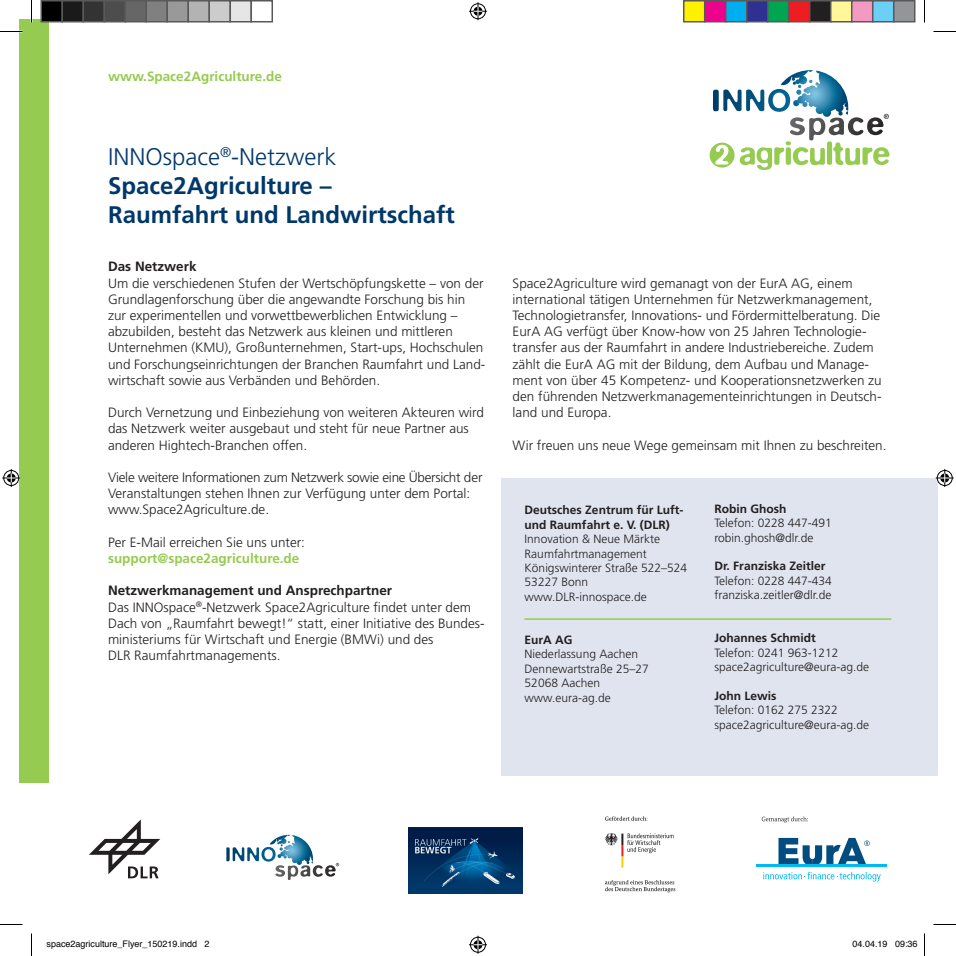
<style>
.page{position:relative;width:956px;height:956px;background:#fff}
.page>*{position:absolute;margin:0;border:0;box-sizing:border-box;transform-origin:0 0}
.t1{font:700 24px/28.8px "Frutiger LT Std";color:#00386a}
.t2{font:300 13.5px/16.2px "Frutiger LT Std";color:#231f20}
.t3{font:700 13.5px "Frutiger LT Std";color:#96cb52}
.t4{font:700 13.5px "Frutiger LT Std";color:#231f20}
.t5{font:300 12px/14.4px "Frutiger LT Std";color:#231f20}
.t6{font:700 12px/14.4px "Frutiger LT Std";color:#231f20}
.t7{font:9px "Helvetica";color:#000}
.s1{font-weight:300}
.s2{font-weight:700}
</style>
<div class="page">
<div style="left:501px;top:478px;width:436px;height:298px;background:#dfe4ee"></div>
<hr style="left:524px;top:618px;width:367px;height:2px;background:#96cb52">
<svg style="left:710px;top:70px;width:179px;height:100px"></svg>
<div style="left:19px;top:19px;width:30px;height:764px;background:#96cb52"></div>
<hr style="left:756px;top:865px;width:130px;height:2px;background:#00baf1">
<svg style="left:778px;top:838px;width:92px;height:27px"></svg>
<svg style="left:763px;top:872px;width:118px;height:9px"></svg>
<svg style="left:226px;top:835px;width:113px;height:45px"></svg>
<svg style="left:89px;top:819px;width:71px;height:59px"></svg>
<svg style="left:762px;top:817px;width:46px;height:5px"></svg>
<img style="left:409px;top:827px;width:114px;height:66px">
<svg style="left:605px;top:816px;width:43px;height:5px"></svg>
<svg style="left:605px;top:880px;width:70px;height:12px"></svg>
<svg style="left:605px;top:833px;width:69px;height:35px"></svg>
<svg style="left:0;top:31px;width:22px;height:1px"></svg>
<svg style="left:933px;top:31px;width:23px;height:1px"></svg>
<svg style="left:0;top:924px;width:22px;height:1px"></svg>
<svg style="left:933px;top:924px;width:23px;height:1px"></svg>
<svg style="left:31px;top:0;width:1px;height:23px"></svg>
<svg style="left:31px;top:933px;width:1px;height:23px"></svg>
<svg style="left:924px;top:0;width:1px;height:23px"></svg>
<svg style="left:924px;top:933px;width:1px;height:23px"></svg>
<svg style="left:469px;top:2px;width:18px;height:18px"></svg>
<svg style="left:469px;top:936px;width:18px;height:18px"></svg>
<svg style="left:2px;top:469px;width:18px;height:18px"></svg>
<svg style="left:936px;top:469px;width:18px;height:18px"></svg>
<div style="left:41px;top:1px;width:21px;height:21px;background:#000"></div>
<div style="left:40px;top:0;width:23px;height:23px;border:2px solid #595959"></div>
<div style="left:62px;top:1px;width:21px;height:21px;background:#1a1a1a"></div>
<div style="left:62px;top:0;width:22px;height:23px;border:2px solid #595959"></div>
<div style="left:83px;top:1px;width:21px;height:21px;background:#333"></div>
<div style="left:82px;top:0;width:23px;height:23px;border:2px solid #595959"></div>
<div style="left:104px;top:1px;width:21px;height:21px;background:#4d4d4d"></div>
<div style="left:104px;top:0;width:22px;height:23px;border:2px solid #595959"></div>
<div style="left:125px;top:1px;width:21px;height:21px;background:#666"></div>
<div style="left:124px;top:0;width:23px;height:23px;border:2px solid #595959"></div>
<div style="left:146px;top:1px;width:21px;height:21px;background:#808080"></div>
<div style="left:146px;top:0;width:22px;height:23px;border:2px solid #595959"></div>
<div style="left:167px;top:1px;width:21px;height:21px;background:#999"></div>
<div style="left:166px;top:0;width:23px;height:23px;border:2px solid #595959"></div>
<div style="left:188px;top:1px;width:21px;height:21px;background:#b3b3b3"></div>
<div style="left:188px;top:0;width:22px;height:23px;border:2px solid #595959"></div>
<div style="left:209px;top:1px;width:21px;height:21px;background:#ccc"></div>
<div style="left:208px;top:0;width:23px;height:23px;border:2px solid #595959"></div>
<div style="left:230px;top:1px;width:21px;height:21px;background:#e6e6e6"></div>
<div style="left:230px;top:0;width:22px;height:23px;border:2px solid #595959"></div>
<div style="left:250px;top:0;width:23px;height:23px;border:2px solid #595959"></div>
<div style="left:684px;top:1px;width:21px;height:21px;background:#fff101"></div>
<div style="left:683px;top:0;width:22px;height:23px;border:2px solid #595959"></div>
<div style="left:705px;top:1px;width:21px;height:21px;background:#ed028c"></div>
<div style="left:704px;top:0;width:22px;height:23px;border:2px solid #595959"></div>
<div style="left:726px;top:1px;width:21px;height:21px;background:#00aeef"></div>
<div style="left:725px;top:0;width:22px;height:23px;border:2px solid #595959"></div>
<div style="left:747px;top:1px;width:21px;height:21px;background:#2e3092"></div>
<div style="left:746px;top:0;width:22px;height:23px;border:2px solid #595959"></div>
<div style="left:768px;top:1px;width:21px;height:21px;background:#00a54f"></div>
<div style="left:767px;top:0;width:22px;height:23px;border:2px solid #595959"></div>
<div style="left:789px;top:1px;width:21px;height:21px;background:#ee1d23"></div>
<div style="left:788px;top:0;width:22px;height:23px;border:2px solid #595959"></div>
<div style="left:810px;top:1px;width:21px;height:21px;background:#231f20"></div>
<div style="left:809px;top:0;width:22px;height:23px;border:2px solid #595959"></div>
<div style="left:831px;top:1px;width:21px;height:21px;background:#fff79a"></div>
<div style="left:830px;top:0;width:22px;height:23px;border:2px solid #595959"></div>
<div style="left:852px;top:1px;width:21px;height:21px;background:#f499c2"></div>
<div style="left:851px;top:0;width:22px;height:23px;border:2px solid #595959"></div>
<div style="left:873px;top:1px;width:21px;height:21px;background:#6bcff6"></div>
<div style="left:872px;top:0;width:22px;height:23px;border:2px solid #595959"></div>
<div style="left:894px;top:1px;width:21px;height:21px;background:#939598"></div>
<div style="left:893px;top:0;width:22px;height:23px;border:2px solid #595959"></div>
<p class="t3" style="left:108px;top:68px;width:175px">www.Space2Agriculture.de</p>
<h1 class="t1" style="left:108px;top:143px;width:348px"><span class="s1">INNOspace</span><sup>®</sup><span class="s1">-Netzwerk<br></span>Space2Agriculture –<br>Raumfahrt und Landwirtschaft</h1>
<p class="t4" style="left:108px;top:259px;width:90px">Das Netzwerk</p>
<p class="t2" style="left:108px;top:275px;width:379px">Um die verschiedenen Stufen der Wertschöpfungskette – von der Grundlagenforschung über die angewandte Forschung bis hin zur experimentellen und vorwettbewerblichen Entwicklung – abzubilden, besteht das Netzwerk aus kleinen und mittleren Unternehmen (KMU), Großunternehmen, Start-ups, Hochschulen und Forschungseinrichtungen der Branchen Raumfahrt und Land&shy;wirtschaft sowie aus Verbänden und Behörden.</p>
<p class="t2" style="left:108px;top:405px;width:377px">Durch Vernetzung und Einbeziehung von weiteren Akteuren wird das Netzwerk weiter ausgebaut und steht für neue Partner aus anderen Hightech-Branchen offen.</p>
<p class="t2" style="left:108px;top:469px;width:376px">Viele weitere Informationen zum Netzwerk sowie eine Übersicht der<br>Veranstaltungen stehen Ihnen zur Verfügung unter dem Portal: www.Space2Agriculture.de.</p>
<p class="t2" style="left:108px;top:534px;width:199px">Per E-Mail erreichen Sie uns unter:</p>
<p class="t3" style="left:108px;top:550px;width:193px">support@space2agriculture.de</p>
<p class="t2" style="left:108px;top:583px;width:378px"><span class="s2">Netzwerkmanagement und Ansprechpartner<br></span>Das INNOspace<sup>®</sup>-Netzwerk Space2Agriculture findet unter dem Dach von „Raumfahrt bewegt!“ statt, einer Initiative des Bundes&shy;ministeriums für Wirtschaft und Energie (BMWi) und des<br>DLR Raumfahrtmanagements.</p>
<p class="t2" style="left:513px;top:275px;width:371px">Space2Agriculture wird gemanagt von der EurA AG, einem international tätigen Unternehmen für Netzwerkmanagement, Technologietransfer, Innovations- und Fördermittelberatung. Die EurA AG verfügt über Know-how von 25 Jahren Technologie&shy;transfer aus der Raumfahrt in andere Industriebereiche. Zudem zählt die EurA AG mit der Bildung, dem Aufbau und Manage&shy;ment von über 45 Kompetenz- und Kooperationsnetzwerken zu den führenden Netzwerkmanagementeinrichtungen in Deutsch&shy;land und Europa.</p>
<p class="t2" style="left:513px;top:437px;width:375px">Wir freuen uns neue Wege gemeinsam mit Ihnen zu beschreiten.</p>
<p class="t6" style="left:525px;top:503px;width:160px">Deutsches Zentrum für Luft&shy;und Raumfahrt e. V. (DLR)</p>
<p class="t5" style="left:525px;top:532px;width:164px">Innovation &amp; Neue Märkte<br>Raumfahrtmanagement<br>Königswinterer Straße 522–524<br>53227 Bonn www.DLR-innospace.de</p>
<p class="t6" style="left:525px;top:633px;width:49px">EurA AG</p>
<p class="t5" style="left:525px;top:647px;width:126px">Niederlassung Aachen<br>Dennewartstraße 25–27<br>52068 Aachen www.eura-ag.de</p>
<p class="t6" style="left:714px;top:502px;width:73px">Robin Ghosh</p>
<p class="t5" style="left:714px;top:516px;width:119px">Telefon: 0228 447-491 robin.ghosh@dlr.de</p>
<p class="t6" style="left:714px;top:559px;width:112px">Dr. Franziska Zeitler</p>
<p class="t5" style="left:714px;top:574px;width:119px">Telefon: 0228 447-434 franziska.zeitler@dlr.de</p>
<p class="t6" style="left:714px;top:631px;width:103px">Johannes Schmidt</p>
<p class="t5" style="left:714px;top:646px;width:156px">Telefon: 0241 963-1212 space2agriculture@eura-ag.de</p>
<p class="t6" style="left:714px;top:689px;width:64px">John Lewis</p>
<p class="t5" style="left:714px;top:703px;width:156px">Telefon: 0162 275 2322 space2agriculture@eura-ag.de</p>
<p class="t7" style="left:46px;top:937px;width:165px">space2agriculture_Flyer_150219.indd 2</p>
<p class="t7" style="left:852px;top:937px;width:67px">04.04.19 09:36</p>
</div>
